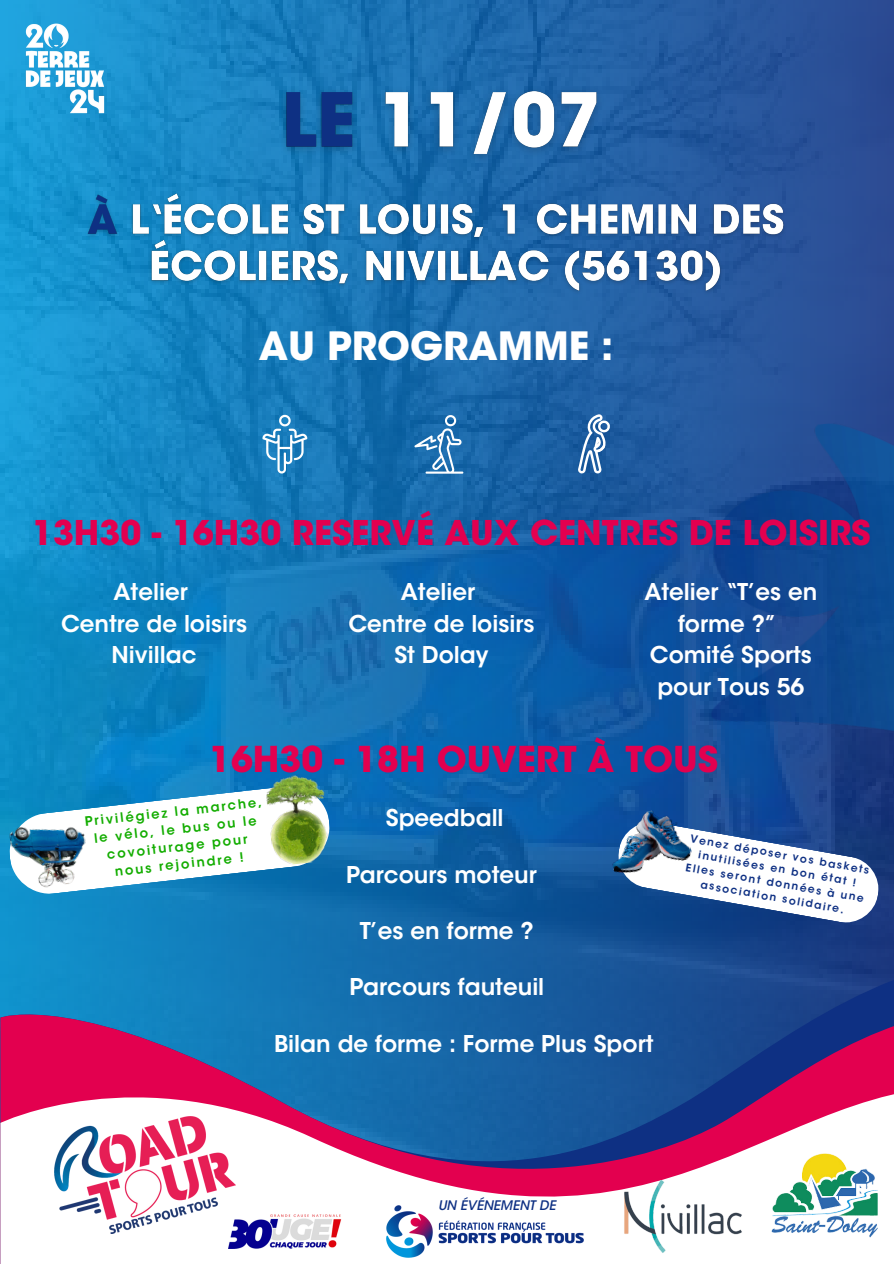
<style>
.page{position:relative;width:894px;height:1264px;background:#fff}
.page>*{position:absolute;margin:0;border:0;box-sizing:border-box;transform-origin:0 0}
.t1{font:700 38.7px "ITC Avant Garde Std";color:#fff}
.t2{font:700 35.4px "ITC Avant Garde Std";color:#e3004f}
.t3{font:700 33.9px "ITC Avant Garde Std";color:#e3004f}
.t4{font:600 22.95px/31.5px "ITC Avant Garde Std";color:#fff;text-align:center}
.t5{font:italic 500 13.05px "ITC Avant Garde Std";color:#0e3083}
.t6{font:600 12.9px/17.5px "ITC Avant Garde Std";color:#13ad00;text-align:center}
.t7{font:600 10.5px/14.4px "ITC Avant Garde Std";color:#0e3083;text-align:center}
</style>
<div class="page">
<img style="left:0;top:0;width:893px;height:946px">
<svg style="left:414px;top:415px;width:49px;height:58px;background:#4486bb"></svg>
<svg style="left:578px;top:414px;width:31px;height:59px"></svg>
<svg style="left:262px;top:415px;width:45px;height:58px;background:#4997c9"></svg>
<img style="left:273px;top:81px;width:336px;height:89px">
<img style="left:683px;top:403px;width:210px;height:503px">
<svg style="left:0;top:946px;width:893px;height:43px;background:#1666a7"></svg>
<svg style="left:0;top:989px;width:893px;height:64px;background:#29589c"></svg>
<svg style="left:0;top:1053px;width:893px;height:210px"></svg>
<img style="left:376px;top:1195px;width:217px;height:68px">
<img style="left:55px;top:1116px;width:180px;height:117px">
<img style="left:1px;top:0;width:127px;height:137px">
<img style="left:758px;top:1142px;width:128px;height:99px">
<img style="left:615px;top:1171px;width:135px;height:90px">
<img style="left:80px;top:187px;width:711px;height:113px">
<img style="left:229px;top:1213px;width:112px;height:35px">
<svg style="left:7px;top:784px;width:324px;height:111px"></svg>
<img style="left:2px;top:812px;width:96px;height:82px">
<img style="left:264px;top:772px;width:69px;height:94px">
<svg style="left:615px;top:819px;width:265px;height:106px"></svg>
<img style="left:600px;top:802px;width:93px;height:78px">
<p class="t1" style="left:259px;top:331px;width:356px">AU PROGRAMME :</p>
<p class="t3" style="left:32px;top:520px;width:839px">13H30 - 16H30 RESERVÉ AUX CENTRES DE LOISIRS</p>
<h4 class="t4" style="left:61px;top:579px;width:187px">Atelier<br>Centre de loisirs<br>Nivillac</h4>
<h4 class="t4" style="left:348px;top:579px;width:187px">Atelier<br>Centre de loisirs<br>St Dolay</h4>
<h3 class="t4" style="left:644px;top:579px;width:174px">Atelier “T’es en forme ?”<br>Comité Sports pour Tous 56</h3>
<p class="t2" style="left:209px;top:745px;width:510px">16H30 - 18H OUVERT À TOUS</p>
<p class="t6" style="left:84px;top:813px;width:179px;rotate:-6deg">Privilégiez la marche, le vélo, le bus ou le covoiturage pour nous rejoindre !</p>
<h4 class="t4" style="left:386px;top:805px;width:119px">Speedball</h4>
<h3 class="t4" style="left:346px;top:861px;width:192px">Parcours moteur</h3>
<h5 class="t4" style="left:359px;top:918px;width:175px">T’es en forme ?</h5>
<p class="t4" style="left:349px;top:974px;width:196px">Parcours fauteuil</p>
<h4 class="t4" style="left:274px;top:1030px;width:381px">Bilan de forme : Forme Plus Sport</h4>
<h4 class="t7" style="left:691px;top:832px;width:183px;rotate:10deg">Venez déposer vos baskets inutilisées en bon état !<br>Elles seront données à une association solidaire.</h4>
<h5 class="t5" style="left:438px;top:1200px;width:119px">UN ÉVÉNEMENT DE</h5>
</div>
